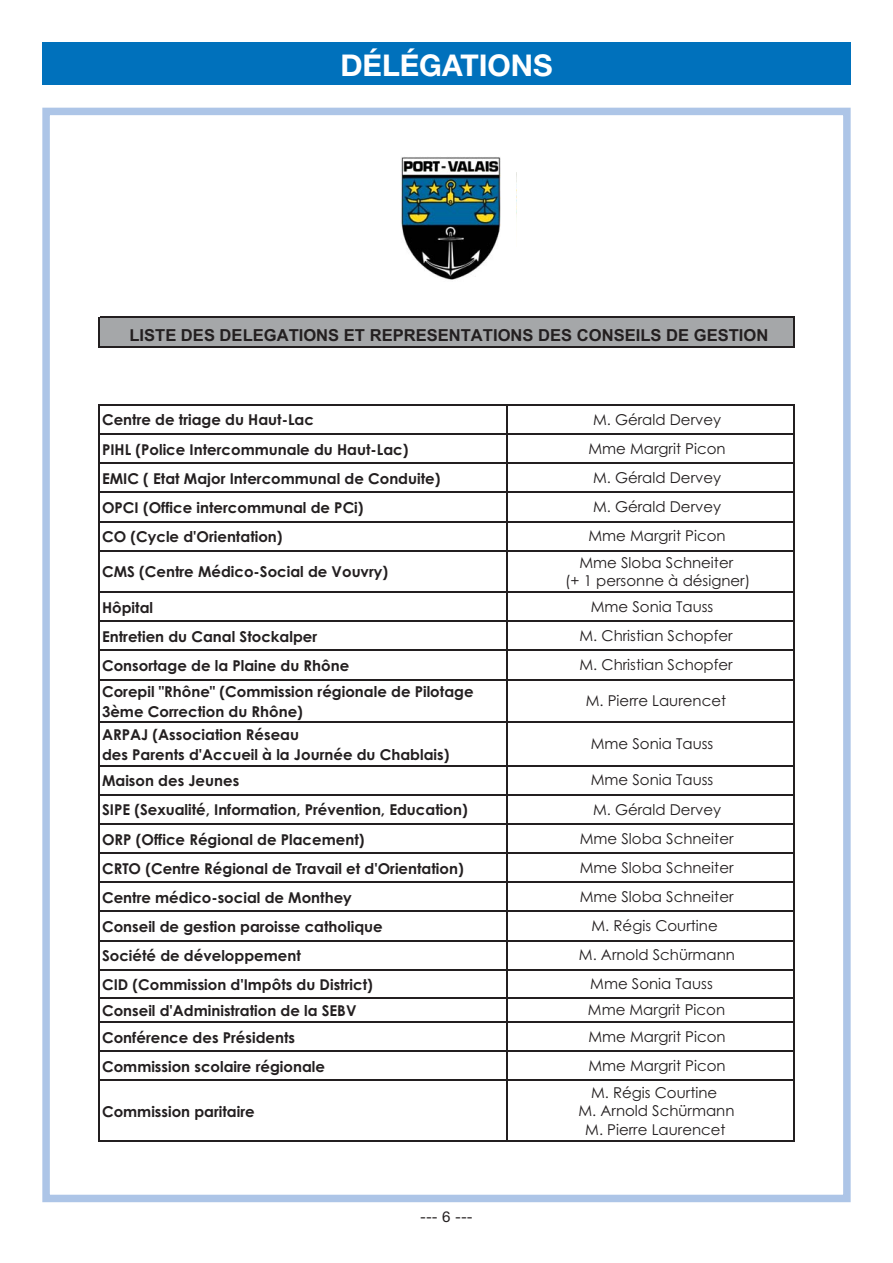
<style>
.page{position:relative;width:893px;height:1263px;background:#fff}
.page>*{position:absolute;margin:0;border:0;box-sizing:border-box;transform-origin:0 0}
.t1{font:700 30px "Helvetica Neue";color:#fff}
.t2{font:700 16.5px "Arial";color:#231f20}
.t3{font:700 15px/19.5px "Century Gothic";color:#231f20}
.t4{font:15px/18.6px "Century Gothic";color:#231f20;text-align:center}
.t5{font:15px "Helvetica Neue";color:#231f20}
</style>
<div class="page">
<div style="left:42px;top:43px;width:808px;height:42px;background:#0071bc"></div>
<div style="left:100px;top:317px;width:694px;height:30px;background:#a5a7a9"></div>
<hr style="left:98px;top:317px;width:2px;height:30px;background:#231f20">
<svg style="left:793px;top:318px;width:1px;height:28px"></svg>
<hr style="left:98px;top:404px;width:2px;height:276px;background:#231f20">
<hr style="left:793px;top:406px;width:1px;height:274px;background:#231f20">
<hr style="left:506px;top:406px;width:2px;height:274px;background:#231f20">
<hr style="left:100px;top:317px;width:694px;height:1px;background:#231f20">
<hr style="left:100px;top:346px;width:694px;height:1px;background:#231f20">
<hr style="left:100px;top:404px;width:694px;height:2px;background:#231f20">
<hr style="left:100px;top:433px;width:694px;height:2px;background:#231f20">
<hr style="left:100px;top:463px;width:694px;height:1px;background:#231f20">
<hr style="left:100px;top:492px;width:694px;height:1px;background:#231f20">
<hr style="left:100px;top:521px;width:694px;height:1px;background:#231f20">
<hr style="left:100px;top:550px;width:694px;height:1px;background:#231f20">
<hr style="left:100px;top:591px;width:694px;height:2px;background:#231f20">
<hr style="left:100px;top:621px;width:694px;height:1px;background:#231f20">
<hr style="left:100px;top:650px;width:694px;height:1px;background:#231f20">
<hr style="left:100px;top:679px;width:694px;height:1px;background:#231f20">
<hr style="left:100px;top:721px;width:694px;height:2px;background:#231f20">
<hr style="left:100px;top:765px;width:694px;height:1px;background:#231f20">
<hr style="left:100px;top:794px;width:694px;height:2px;background:#231f20">
<hr style="left:100px;top:823px;width:694px;height:2px;background:#231f20">
<hr style="left:100px;top:852px;width:694px;height:2px;background:#231f20">
<hr style="left:100px;top:882px;width:694px;height:1px;background:#231f20">
<hr style="left:100px;top:911px;width:694px;height:1px;background:#231f20">
<hr style="left:100px;top:940px;width:694px;height:1px;background:#231f20">
<hr style="left:100px;top:969px;width:694px;height:2px;background:#231f20">
<hr style="left:100px;top:997px;width:694px;height:2px;background:#231f20">
<hr style="left:100px;top:1021px;width:694px;height:2px;background:#231f20">
<hr style="left:100px;top:1050px;width:694px;height:2px;background:#231f20">
<hr style="left:100px;top:1080px;width:694px;height:1px;background:#231f20">
<hr style="left:98px;top:650px;width:2px;height:492px;background:#231f20">
<hr style="left:506px;top:651px;width:2px;height:491px;background:#231f20">
<hr style="left:793px;top:651px;width:1px;height:491px;background:#231f20">
<hr style="left:100px;top:1141px;width:694px;height:1px;background:#231f20">
<div style="left:42px;top:108px;width:808px;height:1094px;border:8px solid #adc5e7"></div>
<img style="left:400px;top:157px;width:100px;height:123px">
<h1 class="t1" style="left:340px;top:55px;width:214px">DÉLÉGATIONS</h1>
<p class="t2" style="left:129px;top:326px;width:640px">LISTE DES DELEGATIONS ET REPRESENTATIONS DES CONSEILS DE GESTION</p>
<p class="t3" style="left:102px;top:412px;width:213px">Centre de triage du Haut-Lac</p>
<p class="t4" style="left:593px;top:411px;width:130px">M. Gérald Dervey</p>
<p class="t3" style="left:102px;top:441px;width:308px">PIHL (Police Intercommunale du Haut-Lac)</p>
<p class="t4" style="left:588px;top:441px;width:139px">Mme Margrit Picon</p>
<p class="t3" style="left:102px;top:470px;width:340px">EMIC ( Etat Major Intercommunal de Conduite)</p>
<p class="t4" style="left:593px;top:470px;width:130px">M. Gérald Dervey</p>
<p class="t3" style="left:102px;top:499px;width:263px">OPCI (Office intercommunal de PCi)</p>
<p class="t4" style="left:593px;top:499px;width:130px">M. Gérald Dervey</p>
<p class="t3" style="left:102px;top:528px;width:182px">CO (Cycle d'Orientation)</p>
<p class="t4" style="left:588px;top:528px;width:139px">Mme Margrit Picon</p>
<p class="t3" style="left:102px;top:564px;width:287px">CMS (Centre Médico-Social de Vouvry)</p>
<p class="t4" style="left:565px;top:554px;width:187px">Mme Sloba Schneiter<br>(+ 1 personne à désigner)</p>
<p class="t3" style="left:102px;top:599px;width:53px">Hôpital</p>
<p class="t4" style="left:591px;top:599px;width:124px">Mme Sonia Tauss</p>
<p class="t3" style="left:102px;top:628px;width:217px">Entretien du Canal Stockalper</p>
<p class="t4" style="left:579px;top:628px;width:155px">M. Christian Schopfer</p>
<p class="t3" style="left:102px;top:657px;width:249px">Consortage de la Plaine du Rhône</p>
<p class="t4" style="left:579px;top:657px;width:155px">M. Christian Schopfer</p>
<p class="t3" style="left:102px;top:683px;width:373px">Corepil "Rhône" (Commission régionale de Pilotage<br>3ème Correction du Rhône)</p>
<p class="t4" style="left:585px;top:693px;width:142px">M. Pierre Laurencet</p>
<p class="t3" style="left:102px;top:726px;width:349px">ARPAJ (Association Réseau<br>des Parents d'Accueil à la Journée du Chablais)</p>
<p class="t4" style="left:591px;top:736px;width:124px">Mme Sonia Tauss</p>
<p class="t3" style="left:102px;top:772px;width:139px">Maison des Jeunes</p>
<p class="t4" style="left:591px;top:772px;width:124px">Mme Sonia Tauss</p>
<p class="t3" style="left:102px;top:802px;width:367px">SIPE (Sexualité, Information, Prévention, Education)</p>
<p class="t4" style="left:593px;top:801px;width:130px">M. Gérald Dervey</p>
<p class="t3" style="left:102px;top:831px;width:264px">ORP (Office Régional de Placement)</p>
<p class="t4" style="left:580px;top:831px;width:155px">Mme Sloba Schneiter</p>
<p class="t3" style="left:102px;top:860px;width:363px">CRTO (Centre Régional de Travail et d'Orientation)</p>
<p class="t4" style="left:580px;top:860px;width:155px">Mme Sloba Schneiter</p>
<p class="t3" style="left:102px;top:889px;width:251px">Centre médico-social de Monthey</p>
<p class="t4" style="left:580px;top:889px;width:155px">Mme Sloba Schneiter</p>
<p class="t3" style="left:102px;top:918px;width:282px">Conseil de gestion paroisse catholique</p>
<p class="t4" style="left:591px;top:918px;width:128px">M. Régis Courtine</p>
<p class="t3" style="left:102px;top:947px;width:200px">Société de développement</p>
<p class="t4" style="left:579px;top:947px;width:158px">M. Arnold Schürmann</p>
<p class="t3" style="left:102px;top:976px;width:272px">CID (Commission d'Impôts du District)</p>
<p class="t4" style="left:590px;top:976px;width:124px">Mme Sonia Tauss</p>
<p class="t3" style="left:102px;top:1002px;width:256px">Conseil d'Administration de la SEBV</p>
<p class="t4" style="left:588px;top:1002px;width:139px">Mme Margrit Picon</p>
<p class="t3" style="left:102px;top:1029px;width:195px">Conférence des Présidents</p>
<p class="t4" style="left:588px;top:1029px;width:139px">Mme Margrit Picon</p>
<p class="t3" style="left:102px;top:1058px;width:224px">Commission scolaire régionale</p>
<p class="t3" style="left:102px;top:1103px;width:154px">Commission paritaire</p>
<p class="t4" style="left:588px;top:1054px;width:139px;line-height:26.7px;text-align:left">Mme Margrit Picon<br>M. Régis Courtine</p>
<p class="t4" style="left:578px;top:1103px;width:158px">M. Arnold Schürmann</p>
<p class="t5" style="left:420px;top:1212px;width:54px">--- 6 ---</p>
<p class="t4" style="left:585px;top:1121px;width:142px">M. Pierre Laurencet</p>
</div>
